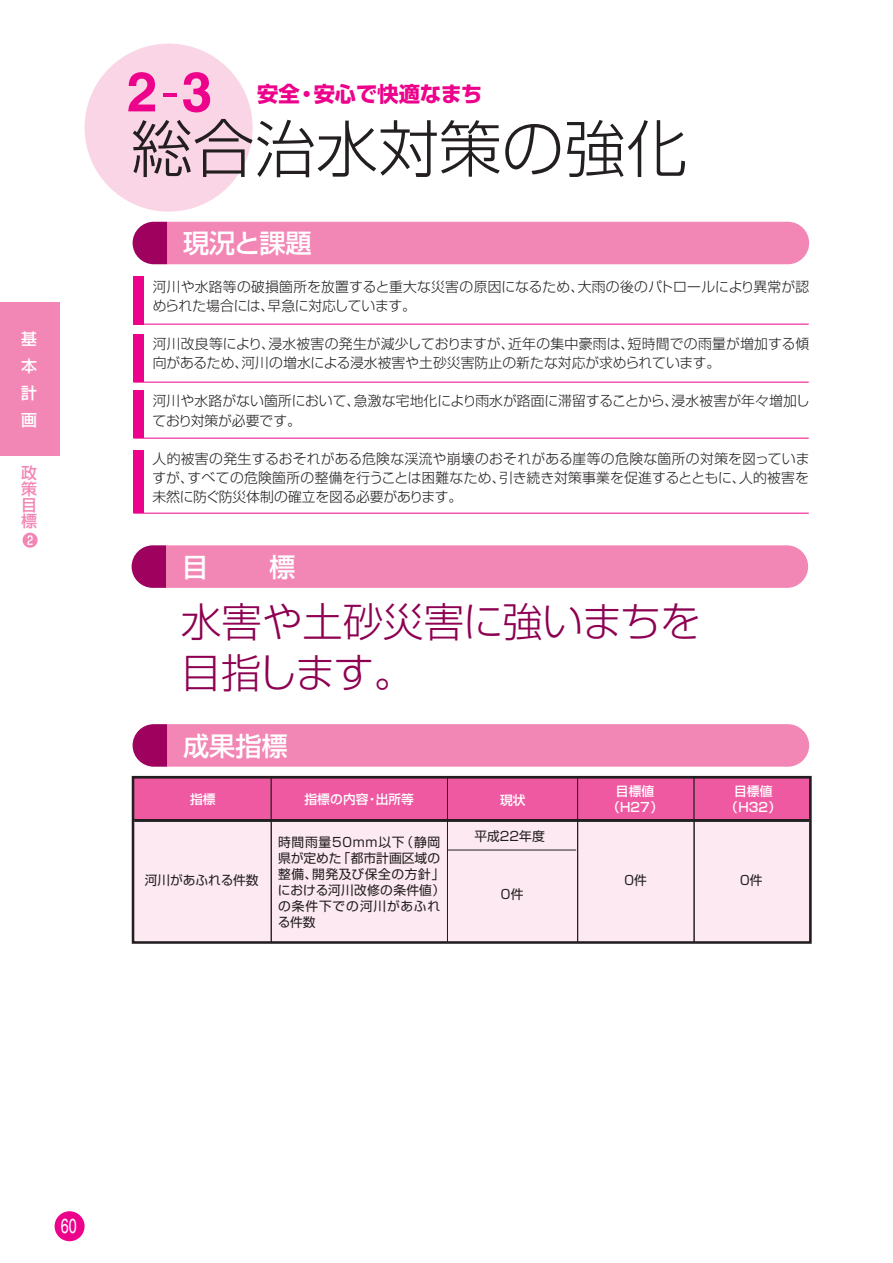
<style>
.page{position:relative;width:893px;height:1263px;background:#fff}
.page>*{position:absolute;margin:0;border:0;box-sizing:border-box;transform-origin:0 0}
.t1{font:300 61.65px "Shin Go";color:#231f20}
.t2{font:700 55.35px "Helvetica";color:#ed028c}
.t3{font:300 40.35px/51px "Shin Go";letter-spacing:-.015em;color:#8d0052}
.t4{font:500 26.1px "Shin Go";color:#fff}
.t5{font:700 21.3px "Shin Go";color:#ed028c}
.t6{font:20.4px "Helvetica";color:#fff;scale:.7 1}
.t7{font:500 15.9px/27.2px "Shin Go";color:#fff;text-align:justify}
.t8{font:500 15.9px/15.9px "Shin Go";color:#f287b6;text-align:justify}
.t9{font:300 13.8px/19.2px "Shin Go";color:#231f20}
.t10{font:12.75px/15.9px "Shin Go";letter-spacing:.04em;color:#231f20}
.t11{font:500 12.75px/15.9px "Shin Go";color:#fff;text-align:center}
.t12{font:12.75px "Shin Go";letter-spacing:.02em;color:#231f20}
.t13{font:12.75px "Shin Go";letter-spacing:-.01em;color:#231f20}
.s1{font-family:"Shin Go";font-weight:300}
</style>
<div class="page">
<div style="left:85px;top:44px;width:168px;height:168px;background:#fad5e5;border-radius:50%"></div>
<div style="left:133px;top:276px;width:10px;height:48px;background:#ed028c"></div>
<hr style="left:133px;top:324px;width:676px;height:1px;background:#ed028c">
<div style="left:133px;top:335px;width:10px;height:47px;background:#ed028c"></div>
<hr style="left:133px;top:382px;width:676px;height:1px;background:#ed028c">
<div style="left:133px;top:391px;width:10px;height:47px;background:#ed028c"></div>
<hr style="left:133px;top:438px;width:676px;height:1px;background:#ed028c">
<div style="left:133px;top:451px;width:10px;height:62px;background:#ed028c"></div>
<hr style="left:133px;top:513px;width:676px;height:1px;background:#ed028c">
<div style="left:133px;top:821px;width:677px;height:121px;background:#fce9f1"></div>
<div style="left:133px;top:222px;width:676px;height:42px;background:#f287b6"></div>
<svg style="left:133px;top:724px;width:676px;height:43px;background:#ee84b3"></svg>
<div style="left:133px;top:777px;width:138px;height:43px;background:#ef59a1"></div>
<div style="left:447px;top:777px;width:131px;height:43px;background:#ef59a1"></div>
<div style="left:577px;top:777px;width:117px;height:43px;background:#ef59a1"></div>
<div style="left:694px;top:777px;width:116px;height:43px;background:#ef59a1"></div>
<div style="left:271px;top:777px;width:177px;height:43px;background:#ef59a1;border:1px solid #231f20"></div>
<div style="left:577px;top:819px;width:117px;height:124px;border:1px solid #231f20"></div>
<div style="left:271px;top:819px;width:177px;height:124px;border:1px solid #231f20"></div>
<svg style="left:132px;top:545px;width:676px;height:43px;background:#ee84b3"></svg>
<hr style="left:134px;top:819px;width:675px;height:3px;background:#231f20">
<hr style="left:448px;top:850px;width:128px;height:1px;background:#231f20">
<div style="left:132px;top:776px;width:680px;height:168px;border:3px solid #231f20"></div>
<div style="left:55px;top:1211px;width:30px;height:30px;background:#ed028c;border-radius:50%"></div>
<div style="left:0;top:302px;width:59px;height:154px;background:#f287b6"></div>
<svg style="left:23px;top:533px;width:15px;height:15px"></svg>
<p class="t7" style="left:21px;top:324px;width:17px">基本計画</p>
<p class="t8" style="left:21px;top:464px;width:17px">政策目標</p>
<h2 class="t2" style="left:127px;top:58px;width:87px">2<span class="s1">-</span>3</h2>
<h1 class="t1" style="left:131px;top:109px;width:558px">総合治水対策の強化</h1>
<h3 class="t5" style="left:257px;top:80px;width:227px">安全・安心で快適なまち</h3>
<h3 class="t4" style="left:183px;top:226px;width:130px">現況と課題</h3>
<p class="t9" style="left:153px;top:276px;width:658px">河川や水路等の破損箇所を放置すると重大な災害の原因になるため、大雨の後のパトロールにより異常が認められた場合には、早急に対応しています。</p>
<p class="t9" style="left:153px;top:334px;width:658px">河川改良等により、浸水被害の発生が減少しておりますが、近年の集中豪雨は、短時間での雨量が増加する傾向があるため、河川の増水による浸水被害や土砂災害防止の新たな対応が求められています。</p>
<p class="t9" style="left:153px;top:391px;width:658px">河川や水路がない箇所において、急激な宅地化により雨水が路面に滞留することから、浸水被害が年々増加しており対策が必要です。</p>
<p class="t9" style="left:152px;top:448px;width:659px;text-align:justify">人的被害の発生するおそれがある危険な渓流や崩壊のおそれがある崖等の危険な箇所の対策を図っていますが、すべての危険箇所の整備を行うことは困難なため、引き続き対策事業を促進するとともに、人的被害を未然に防ぐ防災体制の確立を図る必要があります。</p>
<h3 class="t4" style="left:182px;top:550px;width:115px">目　　標</h3>
<h3 class="t3" style="left:181px;top:594px;width:521px">水害や土砂災害に強いまちを目指します。</h3>
<h3 class="t4" style="left:183px;top:729px;width:106px">成果指標</h3>
<p class="t11" style="left:190px;top:790px;width:27px">指標</p>
<p class="t11" style="left:500px;top:792px;width:27px">現状</p>
<p class="t11" style="left:607px;top:783px;width:58px">目標値（H27）</p>
<p class="t11" style="left:725px;top:783px;width:58px">目標値（H32）</p>
<p class="t11" style="left:304px;top:790px;width:111px">指標の内容・出所等</p>
<p class="t13" style="left:145px;top:871px;width:115px">河川があふれる件数</p>
<p class="t10" style="left:278px;top:834px;width:169px">時間雨量50mm以下（静岡県が定めた「都市計画区域の整備、開発及び保全の方針」における河川改修の条件値）の条件下での河川があふれる件数</p>
<p class="t12" style="left:474px;top:827px;width:72px">平成22年度</p>
<p class="t12" style="left:501px;top:886px;width:24px">0件</p>
<p class="t12" style="left:624px;top:872px;width:24px">0件</p>
<p class="t12" style="left:740px;top:872px;width:24px">0件</p>
<h3 class="t6" style="left:61px;top:1214px;width:24px">60</h3>
</div>
